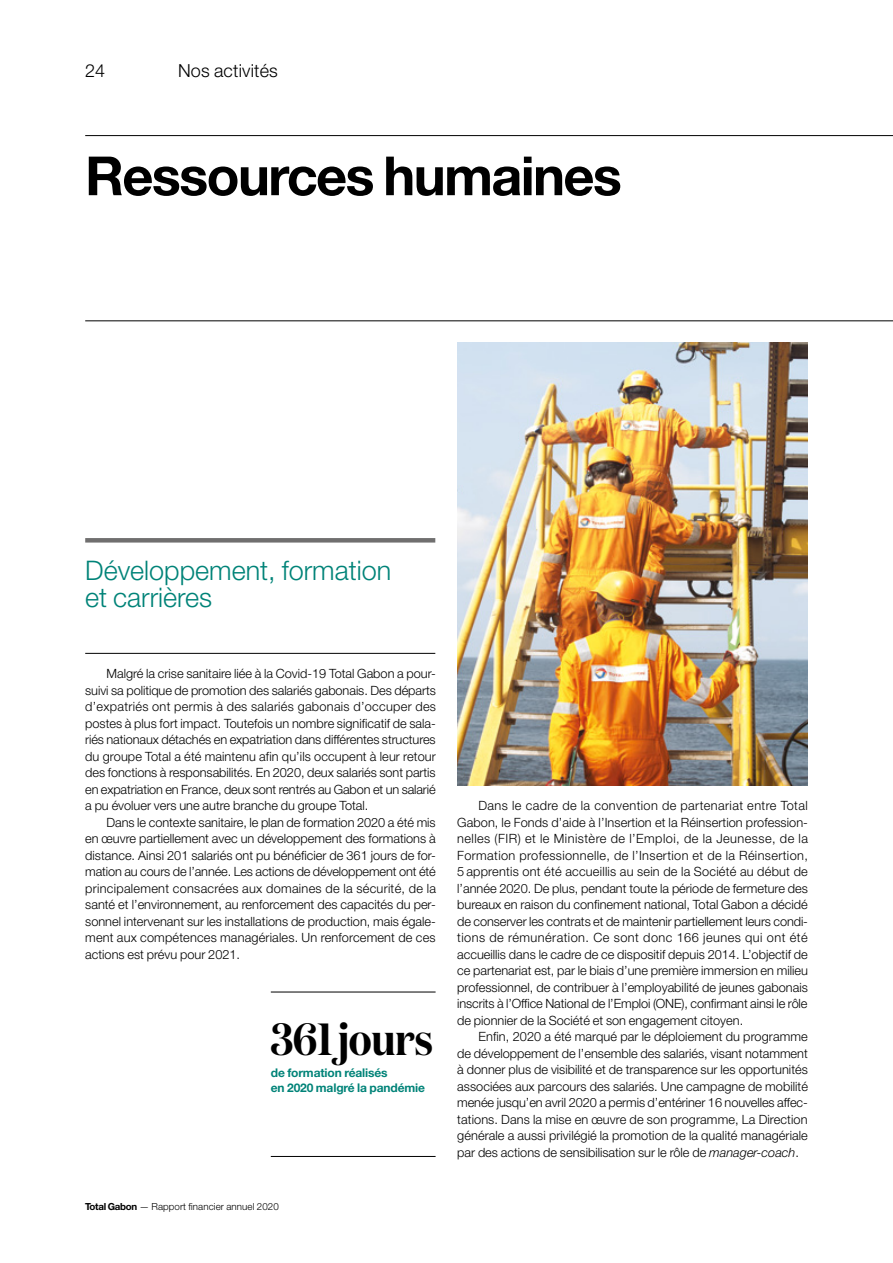
<style>
.page{position:relative;width:893px;height:1263px;background:#fff}
.page>*{position:absolute;margin:0;border:0;box-sizing:border-box;transform-origin:0 0}
.t1{font:700 54px "Helvetica Neue LT Std";letter-spacing:-.03em;color:#000}
.t2{font:600 45px "Domaine Disp Nar";letter-spacing:-.01em;color:#000}
.t3{font:300 27px "Helvetica Neue LT Std";color:#008378}
.paragraph{font:300 18px "Helvetica Neue LT Std";letter-spacing:.01em;color:#000}
.t4{font:300 12.75px/16.5px "Helvetica Neue LT Std";color:#000;text-align:justify}
.t5{font:700 12px/15px "Helvetica Neue LT Std";letter-spacing:-.01em;color:#008378}
.paragraph-2{font:300 9.75px "Helvetica Neue LT Std";letter-spacing:.01em;color:#000}
.s1{font-weight:700}
.s2{font-style:italic}
</style>
<div class="page">
<img style="left:457px;top:343px;width:351px;height:442px">
<hr style="left:85px;top:135px;width:808px;height:1px;background:#000">
<hr style="left:85px;top:538px;width:350px;height:4px;background:#706f6f">
<hr style="left:85px;top:653px;width:350px;height:1px;background:#000">
<hr style="left:85px;top:321px;width:808px;height:1px;background:#000">
<hr style="left:271px;top:1156px;width:165px;height:1px;background:#000">
<hr style="left:271px;top:992px;width:165px;height:1px;background:#000">
<p class="paragraph" style="left:85px;top:59px;width:22px">24</p>
<p class="paragraph" style="left:178px;top:59px;width:101px">Nos activités</p>
<p class="t1" style="left:85px;top:143px;width:538px">Ressources humaines</p>
<p class="t3" style="left:85px;top:554px;width:308px">Développement, formation</p>
<p class="t3" style="left:85px;top:581px;width:129px">et carrières</p>
<p class="t4" style="left:85px;top:665px;width:352px;text-indent:21px">Malgré la crise sanitaire liée à la Covid-19 Total Gabon a pour&shy;suivi sa politique de promotion des salariés gabonais. Des départs d’expatriés ont permis à des salariés gabonais d’occuper des postes à plus fort impact. Toutefois un nombre significatif de sala&shy;riés nationaux détachés en expatriation dans différentes structures du groupe Total a été maintenu afin qu’ils occupent à leur retour des fonctions à responsabilités. En 2020, deux salariés sont partis en expatriation en France, deux sont rentrés au Gabon et un salarié a pu évoluer vers une autre branche du groupe Total.</p>
<p class="t4" style="left:85px;top:813px;width:352px;text-indent:21px">Dans le contexte sanitaire, le plan de formation 2020 a été mis en œuvre partiellement avec un développement des formations à distance. Ainsi 201 salariés ont pu bénéficier de 361 jours de for&shy;mation au cours de l’année. Les actions de développement ont été principalement consacrées aux domaines de la sécurité, de la santé et l’environnement, au renforcement des capacités du per&shy;sonnel intervenant sur les installations de production, mais égale&shy;ment aux compétences managériales. Un renforcement de ces actions est prévu pour 2021.</p>
<p class="t2" style="left:271px;top:1011px;width:164px">361 jours</p>
<p class="t5" style="left:271px;top:1065px;width:156px">de formation réalisés<br>en 2020 malgré la pandémie</p>
<p class="paragraph-2" style="left:85px;top:1200px;width:195px"><span class="s1">Total Gabon</span> — Rapport financier annuel 2020</p>
<p class="t4" style="left:457px;top:797px;width:352px;text-indent:21px">Dans le cadre de la convention de partenariat entre Total Gabon, le Fonds d’aide à l’Insertion et la Réinsertion profession&shy;nelles (FIR) et le Ministère de l’Emploi, de la Jeunesse, de la Formation professionnelle, de l’Insertion et de la Réinsertion, 5 apprentis ont été accueillis au sein de la Société au début de l’année 2020. De plus, pendant toute la période de fermeture des bureaux en raison du confinement national, Total Gabon a décidé de conserver les contrats et de maintenir partiellement leurs condi&shy;tions de rémunération. Ce sont donc 166 jeunes qui ont été accueillis dans le cadre de ce dispositif depuis 2014. L’objectif de ce partenariat est, par le biais d’une première immersion en milieu professionnel, de contribuer à l’employabilité de jeunes gabonais inscrits à l’Office National de l’Emploi (ONE), confirmant ainsi le rôle de pionnier de la Société et son engagement citoyen.</p>
<p class="t4" style="left:457px;top:1028px;width:352px;text-indent:21px">Enfin, 2020 a été marqué par le déploiement du programme de développement de l’ensemble des salariés, visant notamment à donner plus de visibilité et de transparence sur les opportunités associées aux parcours des salariés. Une campagne de mobilité menée jusqu’en avril 2020 a permis d’entériner 16 nouvelles affec&shy;tations. Dans la mise en œuvre de son programme, La Direction générale a aussi privilégié la promotion de la qualité managériale par des actions de sensibilisation sur le rôle de <span class="s2">manager-coach</span>.</p>
</div>
